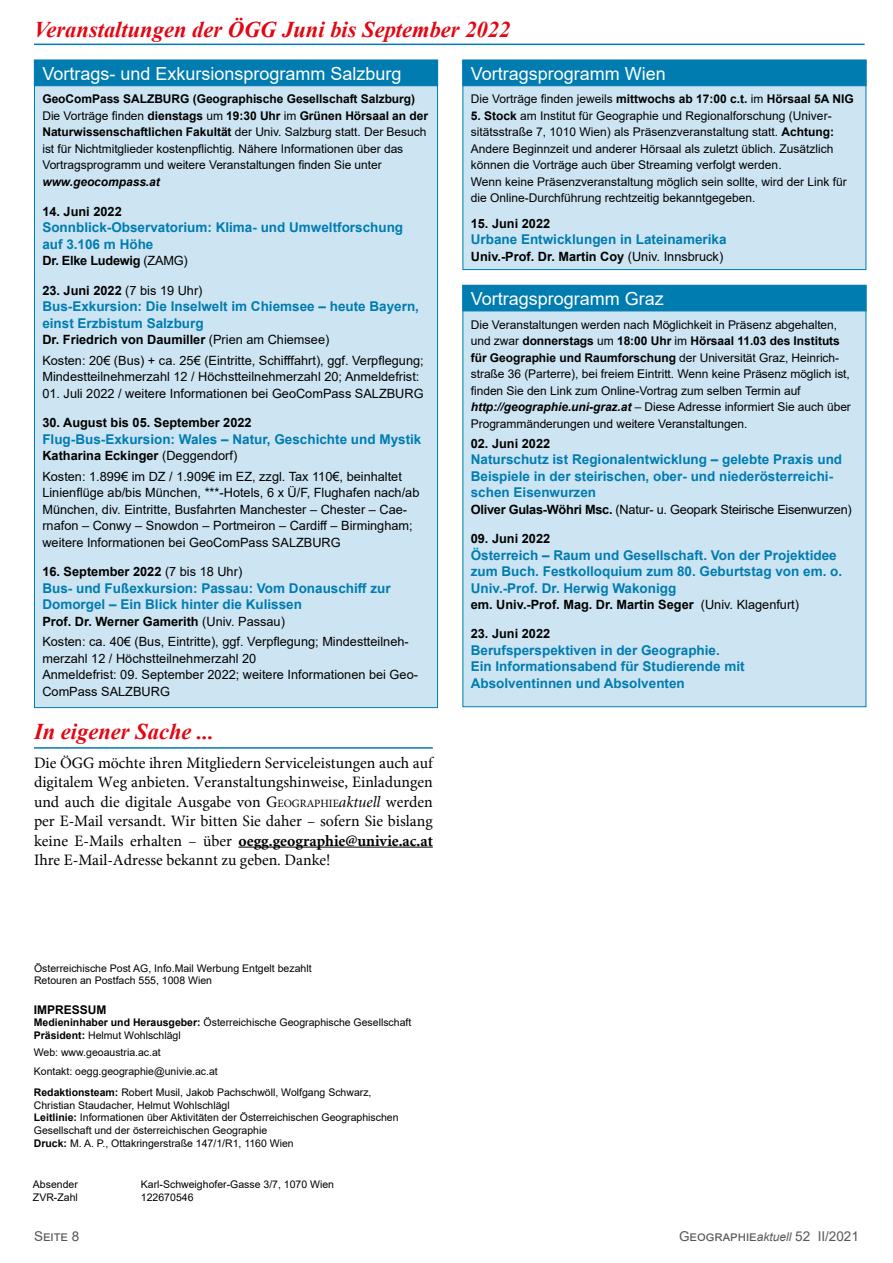
<style>
.page{position:relative;width:893px;height:1263px;background:#fff}
.page>*{position:absolute;margin:0;border:0;box-sizing:border-box;transform-origin:0 0}
.t1{font:italic 700 22.5px "Times New Roman";color:#e30613}
.t2{font:18px "Arial";color:#fff}
.t3{font:15.75px/19.5px "Minion";color:#000;text-align:justify}
.t4{font:700 13.5px/16.5px "Arial";color:#007cb0}
.t5{font:13.5px "Arial";color:#575756}
.t6{font:12.75px/16.5px "Arial";color:#000}
.t7{font:700 12.75px "Arial";color:#000}
.t8{font:12.75px "Arial";letter-spacing:-.02em;color:#000}
.t9{font:700 12.75px "Arial";letter-spacing:-.02em;color:#000}
.t10{font:12px/16.5px "Arial";letter-spacing:-.005em;color:#000}
.t11{font:700 12px "Arial";color:#000}
.t12{font:italic 700 12px "Arial";letter-spacing:-.005em;color:#000}
.t13{font:10.5px/12.6px "Arial";color:#000}
.s1{font-weight:700}
.s2{font-weight:400}
.s3{font-style:inherit}
.s4{font-size:10.95px}
.s5{font-style:italic}
.s6{font-weight:700;font-style:italic}
.s7{font-style:italic;font-size:12px}
</style>
<div class="page">
<div style="left:462px;top:60px;width:404px;height:210px;background:#cde5f3;border:1px solid #007cb0"></div>
<div style="left:462px;top:60px;width:404px;height:26px;background:#007cb0;border:1px solid #007cb0"></div>
<hr style="left:34px;top:44px;width:831px;height:1px;background:#007cb0">
<div style="left:462px;top:285px;width:404px;height:422px;background:#cde5f3;border:1px solid #007cb0"></div>
<div style="left:462px;top:285px;width:404px;height:26px;background:#007cb0"></div>
<div style="left:34px;top:60px;width:404px;height:648px;background:#cde5f3;border:1px solid #007cb0"></div>
<div style="left:34px;top:60px;width:404px;height:26px;background:#007cb0;border:1px solid #007cb0"></div>
<hr style="left:238px;top:847px;width:195px;height:1px;background:#000">
<hr style="left:34px;top:747px;width:399px;height:2px;background:#007cb0">
<h1 class="t1" style="left:34px;top:13px;width:478px">Veranstaltungen der ÖGG Juni bis September 2022</h1>
<h2 class="t2" style="left:42px;top:61px;width:361px">Vortrags- und Exkursionsprogramm Salzburg</h2>
<p class="t10" style="left:42px;top:91px;width:387px"><span class="s1">GeoComPass SALZBURG (Geographische Gesellschaft Salzburg)<br></span>Die Vorträge finden <span class="s1">dienstags</span> um <span class="s1">19:30 Uhr</span> im <span class="s1">Grünen Hörsaal an der Naturwissenschaftlichen Fakultät</span> der Univ. Salzburg statt. Der Besuch ist für Nichtmitglieder kostenpflichtig. Nähere Informationen über das Vortragsprogramm und weitere Veranstaltungen finden Sie unter</p>
<p class="t12" style="left:42px;top:174px;width:119px">www.geocompass.at</p>
<p class="t7" style="left:42px;top:202px;width:81px">14. Juni 2022</p>
<p class="t4" style="left:42px;top:219px;width:362px">Sonnblick-Observatorium: Klima- und Umweltforschung auf 3.106 m Höhe</p>
<p class="t9" style="left:42px;top:252px;width:147px">Dr. Elke Ludewig <span class="s2">(ZAMG)</span></p>
<p class="t7" style="left:42px;top:281px;width:162px">23. Juni 2022 <span class="s2">(7 bis 19 Uhr)</span></p>
<p class="t4" style="left:42px;top:298px;width:378px">Bus-Exkursion: Die Inselwelt im Chiemsee – heute Bayern, einst Erzbistum Salzburg</p>
<p class="t6" style="left:42px;top:329px;width:383px;line-height:20.7px"><span class="s1">Dr. Friedrich von Daumiller</span> (Prien am Chiemsee)<br>Kosten: 20€ (Bus) + ca. 25€ (Eintritte, Schifffahrt), ggf. Verpflegung;</p>
<p class="t6" style="left:42px;top:369px;width:379px">Mindestteilnehmerzahl 12 / Höchstteilnehmerzahl 20; Anmeldefrist:</p>
<p class="t6" style="left:42px;top:385px;width:383px">01. Juli 2022 / weitere Informationen bei GeoComPass SALZBURG</p>
<p class="t7" style="left:42px;top:414px;width:211px">30. August bis 05. September 2022</p>
<p class="t4" style="left:42px;top:431px;width:381px">Flug-Bus-Exkursion: Wales – Natur, Geschichte und Mystik</p>
<p class="t6" style="left:42px;top:445px;width:361px;line-height:20.7px"><span class="s1">Katharina Eckinger</span> (Deggendorf)<br>Kosten: 1.899€ im DZ / 1.909€ im EZ, zzgl. Tax 110€, beinhaltet</p>
<p class="t6" style="left:42px;top:485px;width:379px">Linienflüge ab/bis München, ***-Hotels, 6 x Ü/F, Flughafen nach/ab München, div. Eintritte, Busfahrten Manchester – Chester – Cae&shy;rnafon – Conwy – Snowdon – Portmeiron – Cardiff – Birmingham; weitere Informationen bei GeoComPass SALZBURG</p>
<p class="t7" style="left:42px;top:563px;width:201px">16. September 2022 <span class="s2">(7 bis 18 Uhr)</span></p>
<p class="t4" style="left:42px;top:580px;width:350px">Bus- und Fußexkursion: Passau: Vom Donauschiff zur<br>Domorgel – Ein Blick hinter die Kulissen</p>
<p class="t6" style="left:42px;top:611px;width:368px;line-height:20.7px"><span class="s1">Prof. Dr. Werner Gamerith</span> (Univ. Passau)<br>Kosten: ca. 40€ (Bus, Eintritte), ggf. Verpflegung; Mindestteilneh-</p>
<p class="t6" style="left:42px;top:650px;width:377px">merzahl 12 / Höchstteilnehmerzahl 20<br>Anmeldefrist: 09. September 2022; weitere Informationen bei Geo-<br>ComPass SALZBURG</p>
<h1 class="t1" style="left:34px;top:716px;width:181px">In eigener Sache ...</h1>
<p class="t3" style="left:34px;top:753px;width:400px">Die ÖGG möchte ihren Mitgliedern Serviceleistungen auch auf digitalem Weg anbieten. Veranstaltungshinweise, Einladungen und auch die digitale Ausgabe von <span class="s3">G</span><span class="s4">EOGRAPHIE</span><span class="s5">aktuell</span> werden per E-Mail versandt. Wir bitten Sie daher – sofern Sie bislang keine E-Mails erhalten – über <span class="s1">oegg.geographie@univie.ac.at </span>Ihre E-Mail-Adresse bekannt zu geben. Danke!</p>
<h2 class="t2" style="left:471px;top:61px;width:197px">Vortragsprogramm Wien</h2>
<p class="t11" style="left:471px;top:91px;width:385px"><span class="s2">Die Vorträge finden jeweils</span> mittwochs ab 17:00 c.t. <span class="s2">im</span> Hörsaal 5A NIG</p>
<p class="t10" style="left:471px;top:107px;width:377px"><span class="s1">5. Stock</span> am Institut für Geographie und Regionalforschung (Univer&shy;sitätsstraße 7, 1010 Wien) als Präsenzveranstaltung statt. <span class="s1">Achtung:<br></span>Andere Beginnzeit und anderer Hörsaal als zuletzt üblich. Zusätzlich können die Vorträge auch über Streaming verfolgt werden.<br>Wenn keine Präsenzveranstaltung möglich sein sollte, wird der Link für die Online-Durchführung rechtzeitig bekanntgegeben.</p>
<p class="t7" style="left:471px;top:214px;width:81px">15. Juni 2022</p>
<p class="t4" style="left:471px;top:232px;width:257px">Urbane Entwicklungen in Lateinamerika</p>
<p class="t7" style="left:471px;top:247px;width:254px">Univ.-Prof. Dr. Martin Coy <span class="s2">(Univ. Innsbruck)</span></p>
<h2 class="t2" style="left:471px;top:286px;width:195px">Vortragsprogramm Graz</h2>
<p class="t10" style="left:471px;top:316px;width:382px">Die Veranstaltungen werden nach Möglichkeit in Präsenz abgehalten, und zwar <span class="s1">donnerstags</span> um <span class="s1">18:00 Uhr</span> im <span class="s1">Hörsaal 11.03 des Instituts für Geographie und Raumforschung</span> der Universität Graz, Heinrich&shy;straße 36 (Parterre), bei freiem Eintritt. Wenn keine Präsenz möglich ist, finden Sie den Link zum Online-Vortrag zum selben Termin auf <span class="s6">http://geographie.uni-graz.at</span> – Diese Adresse informiert Sie auch über Programmänderungen und weitere Veranstaltungen.</p>
<p class="t7" style="left:471px;top:434px;width:81px">02. Juni 2022</p>
<p class="t4" style="left:471px;top:451px;width:373px">Naturschutz ist Regionalentwicklung – gelebte Praxis und<br>Beispiele in der steirischen, ober- und niederösterreichi&shy;schen Eisenwurzen</p>
<p class="t8" style="left:471px;top:500px;width:382px"><span class="s1">Oliver Gulas-Wöhri Msc.</span> (Natur- u. Geopark Steirische Eisenwurzen)</p>
<p class="t7" style="left:471px;top:530px;width:81px">09. Juni 2022</p>
<p class="t4" style="left:471px;top:547px;width:373px">Österreich – Raum und Gesellschaft. Von der Projektidee zum Buch. Festkolloquium zum 80. Geburtstag von em. o.<br>Univ.-Prof. Dr. Herwig Wakonigg</p>
<p class="t7" style="left:471px;top:596px;width:330px">em. Univ.-Prof. Mag. Dr. Martin Seger <span class="s2">(Univ. Klagenfurt)</span></p>
<p class="t7" style="left:471px;top:625px;width:81px">23. Juni 2022</p>
<p class="t4" style="left:471px;top:642px;width:275px">Berufsperspektiven in der Geographie.<br>Ein Informationsabend für Studierende mit<br>Absolventinnen und Absolventen</p>
<p class="t13" style="left:34px;top:962px;width:279px">Österreichische Post AG, Info.Mail Werbung Entgelt bezahlt<br>Retouren an Postfach 555, 1008 Wien</p>
<p class="t11" style="left:34px;top:1001px;width:74px">IMPRESSUM</p>
<p class="t13" style="left:34px;top:1016px;width:379px"><span class="s1">Medieninhaber und Herausgeber:</span> Österreichische Geographische Gesellschaft<br><span class="s1">Präsident:</span> Helmut Wohlschlägl</p>
<p class="t13" style="left:34px;top:1042px;width:186px;line-height:19.5px">Web: www.geoaustria.ac.at<br>Kontakt: oegg.geographie@univie.ac.at</p>
<p class="t13" style="left:34px;top:1086px;width:366px"><span class="s1">Redaktionsteam:</span> Robert Musil, Jakob Pachschwöll, Wolfgang Schwarz, Christian Staudacher, Helmut Wohlschlägl<br><span class="s1">Leitlinie:</span> Informationen über Aktivitäten der Österreichischen Geographischen Gesellschaft und der österreichischen Geographie<br><span class="s1">Druck:</span> M. A. P., Ottakringerstraße 147/1/R1, 1160 Wien</p>
<p class="t13" style="left:33px;top:1178px;width:46px">Absender</p>
<p class="t13" style="left:141px;top:1178px;width:195px">Karl-Schweighofer-Gasse 3/7, 1070 Wien</p>
<p class="t13" style="left:33px;top:1191px;width:46px">ZVR-Zahl</p>
<p class="t13" style="left:141px;top:1191px;width:54px">122670546</p>
<p class="t5" style="left:34px;top:1227px;width:47px">Seite 8</p>
<p class="t5" style="left:679px;top:1227px;width:181px">Geographie<span class="s7">aktuell</span> 52 II/2021</p>
</div>
